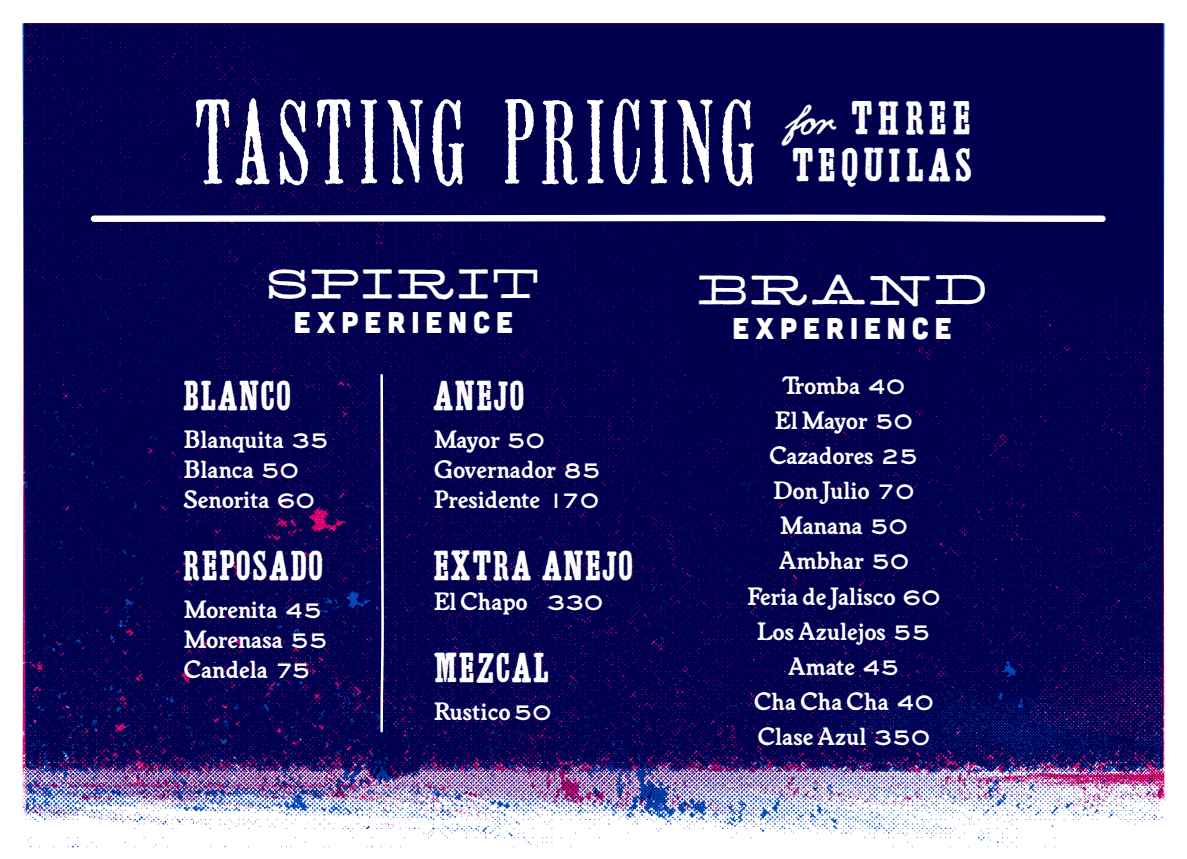
<style>
.page{position:relative;width:1187px;height:859px;background:#fff}
.page>*{position:absolute;margin:0;border:0;box-sizing:border-box;transform-origin:0 0}
.t1{font:118.5px "Archive Old Style Condensed";letter-spacing:.065em;color:#fff}
.t2{font:40px "Archive Antique Extended";letter-spacing:.09em;color:#fff}
.t3{font:39.25px/47px "Archive Antiqua Extra Cond";letter-spacing:.125em;color:#fff}
.t4{font:35px "Archive Antiqua Extra Cond";letter-spacing:.05em;color:#fff}
.t5{font:30px "Cubano";letter-spacing:.205em;color:#fff}
.t6{font:22.5px/35px "OPTI Worcester Round SL Bold";color:#fff}
.s1{font-family:"Archive Autograph Script"}
.s2{font-family:"Eyechart";font-weight:700}
</style>
<div class="page">
<img style="left:22px;top:23px;width:1142px;height:824px">
<svg style="left:88px;top:211px;width:1021px;height:14px"></svg>
<svg style="left:379px;top:372px;width:6px;height:361px"></svg>
<h1 class="t1" style="left:195px;top:98px;width:561px">TASTING PRICING</h1>
<h3 class="t3" style="left:786px;top:98px;width:187px"><span class="s1">for</span> THREE<br>TEQUILAS</h3>
<h2 class="t2" style="left:268px;top:266px;width:272px">SPIRIT</h2>
<h3 class="t5" style="left:294px;top:303px;width:221px">EXPERIENCE</h3>
<h3 class="t4" style="left:183px;top:378px;width:109px">BLANCO</h3>
<p class="t6" style="left:183px;top:423px;width:147px;line-height:30px">Blanquita <span class="s2">35<br></span>Blanca <span class="s2">50<br></span>Senorita <span class="s2">60</span></p>
<h3 class="t4" style="left:183px;top:548px;width:141px">REPOSADO</h3>
<p class="t6" style="left:183px;top:593px;width:146px;line-height:30px">Morenita <span class="s2">45<br></span>Morenasa <span class="s2">55<br></span>Candela <span class="s2">75</span></p>
<h3 class="t4" style="left:433px;top:378px;width:92px">ANEJO</h3>
<p class="t6" style="left:433px;top:423px;width:169px;line-height:30px">Mayor <span class="s2">50<br></span>Governador <span class="s2">85<br></span>Presidente <span class="s2">170</span></p>
<h3 class="t4" style="left:433px;top:548px;width:201px">EXTRA ANEJO</h3>
<p class="t6" style="left:433px;top:583px;width:171px">El Chapo <span class="s2">330</span></p>
<h3 class="t4" style="left:433px;top:650px;width:117px">MEZCAL</h3>
<p class="t6" style="left:433px;top:692px;width:119px">Rustico <span class="s2">50</span></p>
<h2 class="t2" style="left:698px;top:272px;width:289px">BRAND</h2>
<h3 class="t5" style="left:732px;top:309px;width:221px">EXPERIENCE</h3>
<p class="t6" style="left:747px;top:367px;width:195px;text-align:center">Tromba <span class="s2">40<br></span>El Mayor <span class="s2">50<br></span>Cazadores <span class="s2">25<br></span>Don Julio <span class="s2">70<br></span>Manana <span class="s2">50<br></span>Ambhar <span class="s2">50<br></span>Feria de Jalisco <span class="s2">60<br></span>Los Azulejos <span class="s2">55<br></span>Amate <span class="s2">45<br></span>Cha Cha Cha <span class="s2">40<br></span>Clase Azul <span class="s2">350</span></p>
</div>
